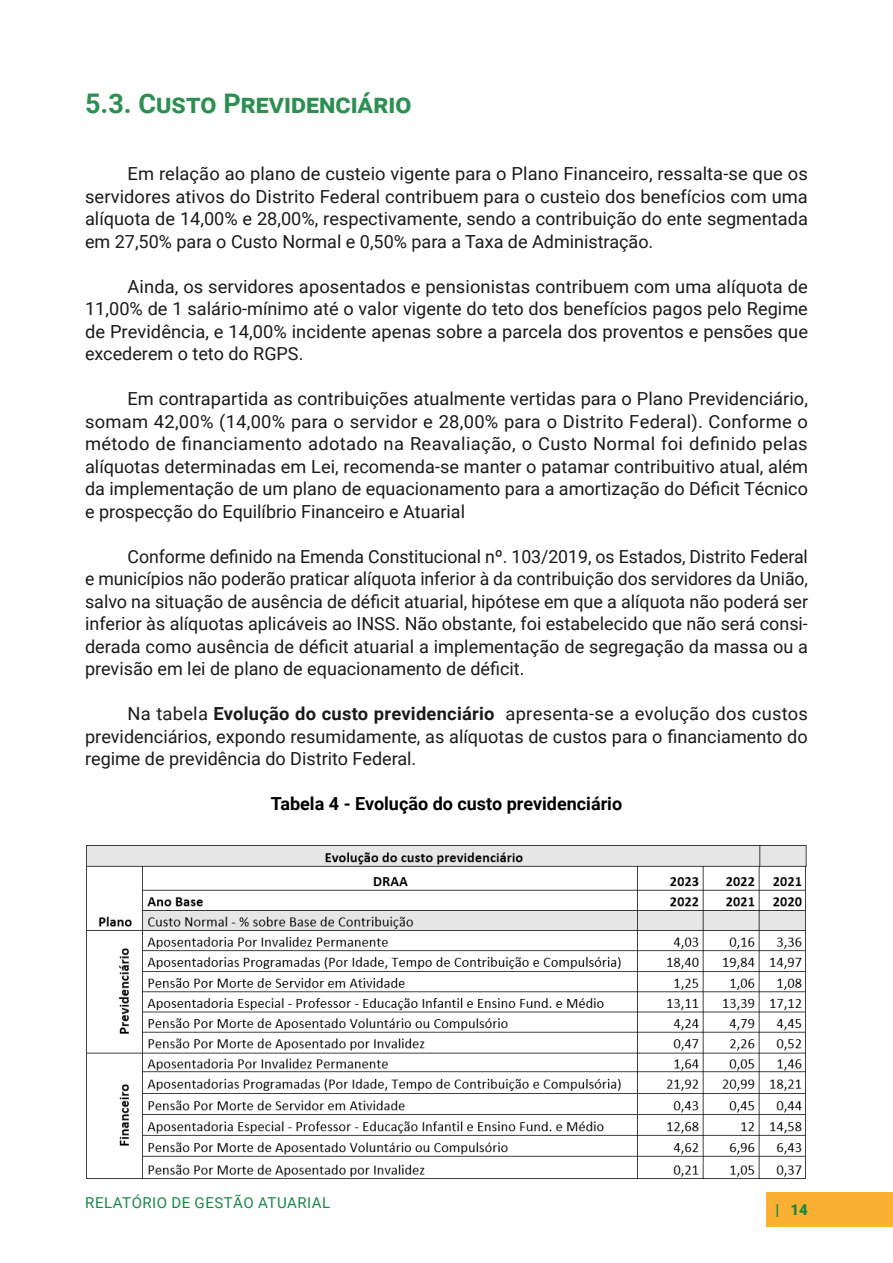
<style>
.page{position:relative;width:893px;height:1263px;background:#fff}
.page>*{position:absolute;margin:0;border:0;box-sizing:border-box;transform-origin:0 0}
.subtitulo{font:700 27px "Roboto";color:#2c8f51}
.Corpo{font:18px/22.5px "Roboto";color:#1a1a1a;text-align:justify}
.Título_Imagem{font:700 18px "Roboto";color:#000002}
.t1{font:15px "Roboto";letter-spacing:.035em;color:#188847}
.t2{font:900 15px "Roboto";color:#188847}
.s1{font-weight:700}
</style>
<div class="page">
<div style="left:766px;top:1192px;width:127px;height:34px;background:#fbb033"></div>
<img style="left:86px;top:845px;width:721px;height:334px">
<p class="subtitulo" style="left:85px;top:84px;width:328px">5.3. Custo Previdenciário</p>
<p class="Corpo" style="left:85px;top:162px;width:724px;text-indent:43px">Em relação ao plano de custeio vigente para o Plano Financeiro, ressalta-se que os servidores ativos do Distrito Federal contribuem para o custeio dos benefícios com uma alíquota de 14,00% e 28,00%, respectivamente, sendo a contribuição do ente segmentada em 27,50% para o Custo Normal e 0,50% para a Taxa de Administração.</p>
<p class="Corpo" style="left:85px;top:274px;width:725px;text-indent:43px">Ainda, os servidores aposentados e pensionistas contribuem com uma alíquota de 11,00% de 1 salário-mínimo até o valor vigente do teto dos benefícios pagos pelo Regime de Previdência, e 14,00% incidente apenas sobre a parcela dos proventos e pensões que excederem o teto do RGPS.</p>
<p class="Corpo" style="left:85px;top:387px;width:724px;text-indent:43px">Em contrapartida as contribuições atualmente vertidas para o Plano Previdenciário, somam 42,00% (14,00% para o servidor e 28,00% para o Distrito Federal). Conforme o método de financiamento adotado na Reavaliação, o Custo Normal foi definido pelas alíquotas determinadas em Lei, recomenda-se manter o patamar contribuitivo atual, além da implementação de um plano de equacionamento para a amortização do Déficit Técnico e prospecção do Equilíbrio Financeiro e Atuarial</p>
<p class="Corpo" style="left:85px;top:544px;width:724px;text-indent:43px">Conforme definido na Emenda Constitucional nº. 103/2019, os Estados, Distrito Federal e municípios não poderão praticar alíquota inferior à da contribuição dos servidores da União, salvo na situação de ausência de déficit atuarial, hipótese em que a alíquota não poderá ser inferior às alíquotas aplicáveis ao INSS. Não obstante, foi estabelecido que não será consi&shy;derada como ausência de déficit atuarial a implementação de segregação da massa ou a previsão em lei de plano de equacionamento de déficit.</p>
<p class="Corpo" style="left:85px;top:702px;width:724px;text-indent:43px">Na tabela <span class="s1">Evolução do custo previdenciário</span> apresenta-se a evolução dos custos previdenciários, expondo resumidamente, as alíquotas de custos para o financiamento do regime de previdência do Distrito Federal.</p>
<p class="Título_Imagem" style="left:271px;top:791px;width:353px">Tabela 4 - Evolução do custo previdenciário</p>
<p class="t1" style="left:85px;top:1192px;width:246px">RELATÓRIO DE GESTÃO ATUARIAL</p>
<p class="t2" style="left:775px;top:1199px;width:34px">| 14</p>
</div>
